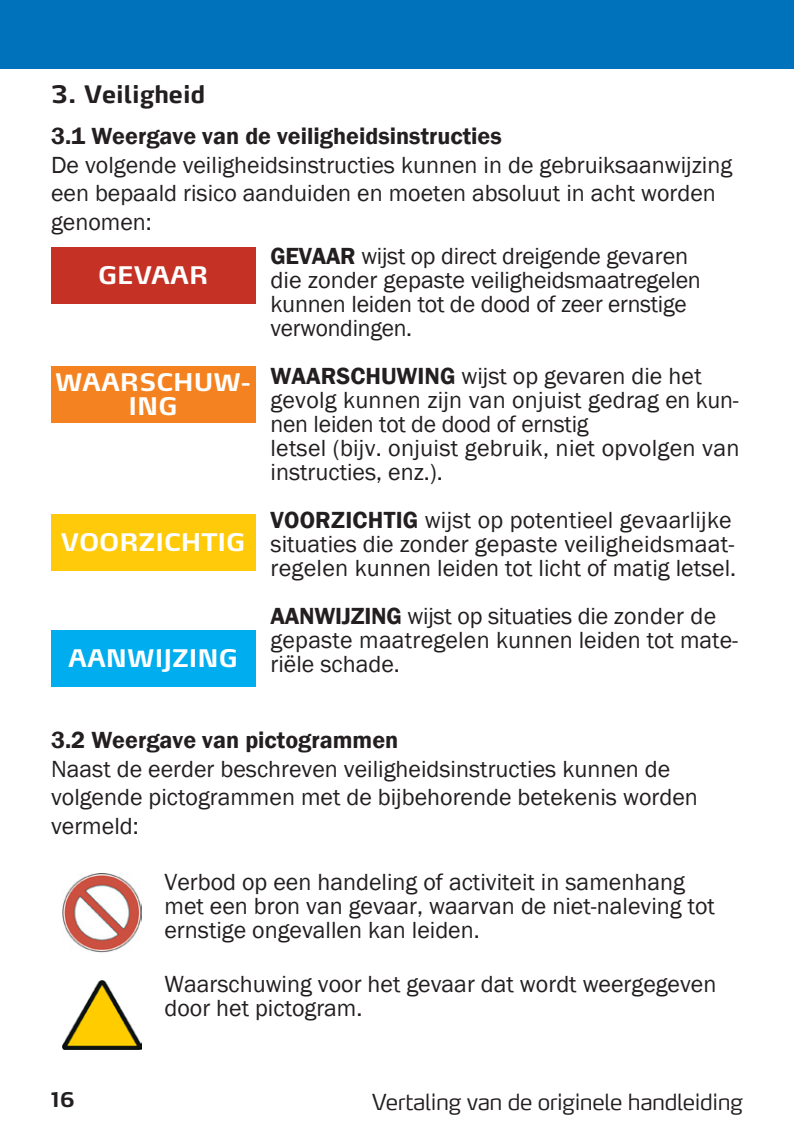
<style>
.page{position:relative;width:794px;height:1134px;background:#fff}
.page>*{position:absolute;margin:0;border:0;box-sizing:border-box;transform-origin:0 0}
.t1{font:24px/24px "Franklin Gothic";color:#231f20}
.t2{font:600 24px "Franklin Gothic";color:#231f20}
.t3{font:700 24px/24px "Max CELF";color:#fff;text-align:center}
.t4{font:700 24px "Max LF";color:#231f20}
.t5{font:300 22px "Max CELF";letter-spacing:-.02em;color:#231f20}
.t6{font:700 20px "Max CELF";color:#231f20}
.s1{font-weight:600}
</style>
<div class="page">
<div style="left:0;top:0;width:794px;height:68px;background:#0072bc"></div>
<img style="left:62px;top:873px;width:80px;height:80px">
<img style="left:62px;top:981px;width:80px;height:69px">
<div style="left:51px;top:247px;width:204px;height:57px;background:#c53124"></div>
<div style="left:51px;top:366px;width:204px;height:57px;background:#f58220"></div>
<div style="left:51px;top:514px;width:204px;height:56px;background:#feca0a"></div>
<div style="left:51px;top:630px;width:204px;height:57px;background:#00aeef"></div>
<p class="t4" style="left:51px;top:79px;width:156px">3. Veiligheid</p>
<p class="t2" style="left:51px;top:121px;width:452px">3.1 Weergave van de veiligheidsinstructies</p>
<p class="t1" style="left:51px;top:151px;width:682px;line-height:28.8px">De volgende veiligheidsinstructies kunnen in de gebruiksaanwijzing een bepaald risico aanduiden en moeten absoluut in acht worden genomen:</p>
<p class="t3" style="left:98px;top:265px;width:112px">GEVAAR</p>
<p class="t3" style="left:55px;top:372px;width:197px">WAARSCHUW-<br>ING</p>
<p class="t3" style="left:61px;top:531px;width:186px">VOORZICHTIG</p>
<p class="t3" style="left:68px;top:648px;width:171px">AANWIJZING</p>
<p class="t1" style="left:270px;top:245px;width:432px"><span class="s1">GEVAAR</span> wijst op direct dreigende gevaren die zonder gepaste veiligheidsmaatregelen kunnen leiden tot de dood of zeer ernstige verwondingen.</p>
<p class="t1" style="left:270px;top:365px;width:470px"><span class="s1">WAARSCHUWING</span> wijst op gevaren die het gevolg kunnen zijn van onjuist gedrag en kun&shy;nen leiden tot de dood of ernstig<br>letsel (bijv. onjuist gebruik, niet opvolgen van instructies, enz.).</p>
<p class="t1" style="left:270px;top:509px;width:467px"><span class="s1">VOORZICHTIG</span> wijst op potentieel gevaarlijke situaties die zonder gepaste veiligheidsmaat&shy;regelen kunnen leiden tot licht of matig letsel.</p>
<p class="t1" style="left:270px;top:605px;width:469px"><span class="s1">AANWIJZING</span> wijst op situaties die zonder de gepaste maatregelen kunnen leiden tot mate&shy;riële schade.</p>
<p class="t2" style="left:51px;top:725px;width:349px">3.2 Weergave van pictogrammen</p>
<p class="t1" style="left:51px;top:755px;width:648px;line-height:28.8px">Naast de eerder beschreven veiligheidsinstructies kunnen de volgende pictogrammen met de bijbehorende betekenis worden vermeld:</p>
<p class="t1" style="left:164px;top:871px;width:552px">Verbod op een handeling of activiteit in samenhang met een bron van gevaar, waarvan de niet-naleving tot ernstige ongevallen kan leiden.</p>
<p class="t1" style="left:164px;top:973px;width:553px">Waarschuwing voor het gevaar dat wordt weergegeven door het pictogram.</p>
<p class="t6" style="left:51px;top:1087px;width:25px">16</p>
<p class="t5" style="left:372px;top:1088px;width:372px">Vertaling van de originele handleiding</p>
</div>
